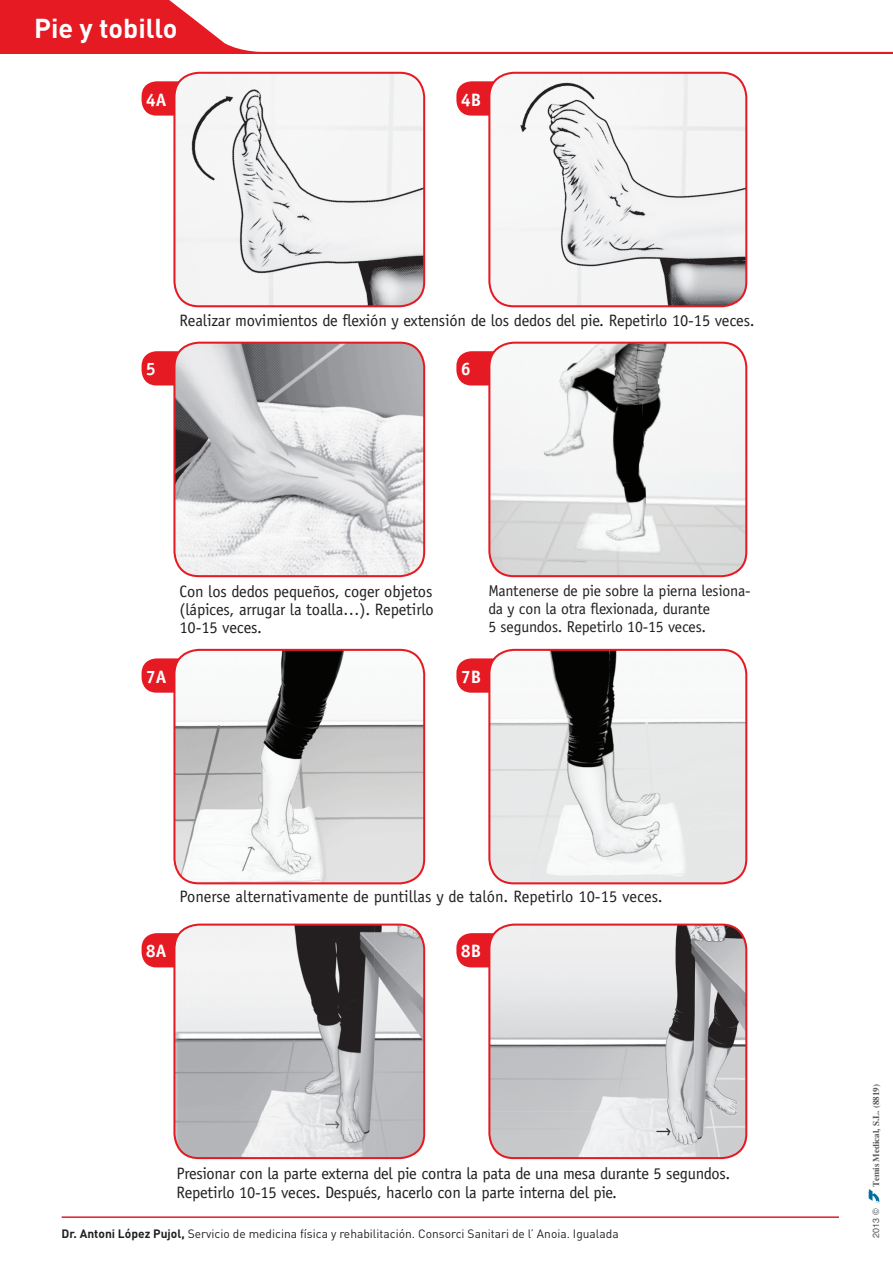
<style>
.page{position:relative;width:893px;height:1263px;background:#fff}
.page>*{position:absolute;margin:0;border:0;box-sizing:border-box;transform-origin:0 0}
.t1{font:700 27px "DIN";color:#fff}
.t2{font:700 18px "Officina Sans";color:#fff}
.t3{font:16.5px/18px "Officina Sans";letter-spacing:-.01em;color:#231f20;text-align:justify}
.t4{font:15.75px/18px "Officina Sans";letter-spacing:-.01em;color:#231f20}
.t5{font:12px "DIN";color:#231f20}
.t6{font:700 9px "Times";color:#57585a}
.t7{font:9px "Helvetica";color:#57585a}
.s1{font-weight:700}
</style>
<div class="page">
<div style="left:142px;top:81px;width:76px;height:35px;background:#e51a23;border-radius:15px"></div>
<div style="left:456px;top:81px;width:76px;height:35px;background:#e51a23;border-radius:15px"></div>
<svg style="left:174px;top:73px;width:250px;height:233px;fill:#f4f4f4"></svg>
<img style="left:175px;top:73px;width:24px;height:18px">
<div style="left:173px;top:72px;width:252px;height:235px;border:2px solid #e51a23;border-radius:24px"></div>
<svg style="left:489px;top:73px;width:257px;height:233px;fill:#f4f4f4"></svg>
<img style="left:490px;top:73px;width:24px;height:18px">
<div style="left:488px;top:72px;width:259px;height:235px;border:2px solid #e51a23;border-radius:24px"></div>
<div style="left:142px;top:351px;width:76px;height:34px;background:#e51a23;border-radius:15px"></div>
<div style="left:456px;top:351px;width:76px;height:34px;background:#e51a23;border-radius:15px"></div>
<svg style="left:174px;top:343px;width:250px;height:233px"></svg>
<img style="left:174px;top:343px;width:25px;height:23px">
<div style="left:173px;top:342px;width:252px;height:235px;border:2px solid #e51a23;border-radius:24px"></div>
<svg style="left:489px;top:343px;width:257px;height:233px;fill:#f3f4f4"></svg>
<img style="left:489px;top:343px;width:25px;height:23px">
<img style="left:640px;top:343px;width:106px;height:233px">
<img style="left:491px;top:481px;width:157px;height:95px">
<div style="left:488px;top:342px;width:259px;height:235px;border:2px solid #e51a23;border-radius:24px"></div>
<div style="left:142px;top:658px;width:76px;height:35px;background:#e51a23;border-radius:15px"></div>
<div style="left:456px;top:658px;width:76px;height:35px;background:#e51a23;border-radius:15px"></div>
<img style="left:174px;top:650px;width:250px;height:233px">
<div style="left:173px;top:649px;width:252px;height:235px;border:2px solid #e51a23;border-radius:24px"></div>
<img style="left:489px;top:650px;width:257px;height:233px">
<div style="left:488px;top:649px;width:259px;height:235px;border:2px solid #e51a23;border-radius:24px"></div>
<div style="left:142px;top:933px;width:76px;height:34px;background:#e51a23;border-radius:15px"></div>
<div style="left:456px;top:933px;width:76px;height:34px;background:#e51a23;border-radius:15px"></div>
<svg style="left:174px;top:924px;width:250px;height:234px"></svg>
<img style="left:374px;top:925px;width:50px;height:233px">
<img style="left:176px;top:1111px;width:199px;height:47px">
<div style="left:173px;top:923px;width:252px;height:236px;border:2px solid #e51a23;border-radius:24px"></div>
<svg style="left:489px;top:924px;width:257px;height:234px;background:#cfcfd1"></svg>
<img style="left:695px;top:925px;width:51px;height:233px">
<img style="left:491px;top:1111px;width:204px;height:47px">
<div style="left:488px;top:923px;width:259px;height:236px;border:2px solid #e51a23;border-radius:24px"></div>
<hr style="left:62px;top:1216px;width:777px;height:2px;background:#e51a23">
<svg style="left:868px;top:1189px;width:11px;height:14px"></svg>
<svg style="left:0;top:0;width:893px;height:54px"></svg>
<h1 class="t1" style="left:34px;top:11px;width:145px">Pie y tobillo</h1>
<p class="t2" style="left:146px;top:88px;width:22px">4A</p>
<p class="t2" style="left:461px;top:88px;width:22px">4B</p>
<p class="t3" style="left:180px;top:311px;width:577px">Realizar movimientos de flexión y extensión de los dedos del pie. Repetirlo 10-15 veces.</p>
<p class="t2" style="left:146px;top:358px;width:12px">5</p>
<p class="t2" style="left:461px;top:358px;width:12px">6</p>
<p class="t3" style="left:180px;top:582px;width:256px">Con los dedos pequeños, coger objetos (lápices, arrugar la toalla…). Repetirlo 10-15 veces.</p>
<p class="t4" style="left:488px;top:582px;width:264px">Mantenerse de pie sobre la pierna lesiona&shy;da y con la otra flexionada, durante<br>5 segundos. Repetirlo 10-15 veces.</p>
<p class="t2" style="left:146px;top:665px;width:22px">7A</p>
<p class="t2" style="left:461px;top:665px;width:22px">7B</p>
<p class="t3" style="left:180px;top:888px;width:485px">Ponerse alternativamente de puntillas y de talón. Repetirlo 10-15 veces.</p>
<p class="t2" style="left:146px;top:940px;width:22px">8A</p>
<p class="t2" style="left:461px;top:940px;width:22px">8B</p>
<p class="t3" style="left:176px;top:1163px;width:555px;line-height:19.8px">Presionar con la parte externa del pie contra la pata de una mesa durante 5 segundos.<br>Repetirlo 10-15 veces. Después, hacerlo con la parte interna del pie.</p>
<p class="t5" style="left:62px;top:1226px;width:558px"><span class="s1">Dr. Antoni López Pujol,</span> Servicio de medicina física y rehabilitación. Consorci Sanitari de l’ Anoia. Igualada</p>
<p class="t6" style="left:871px;top:1186px;width:104px;rotate:-90deg">Temis Medical, S.L. (8819)</p>
<p class="t7" style="left:869px;top:1238px;width:31px;rotate:-90deg">2013 ©</p>
</div>
